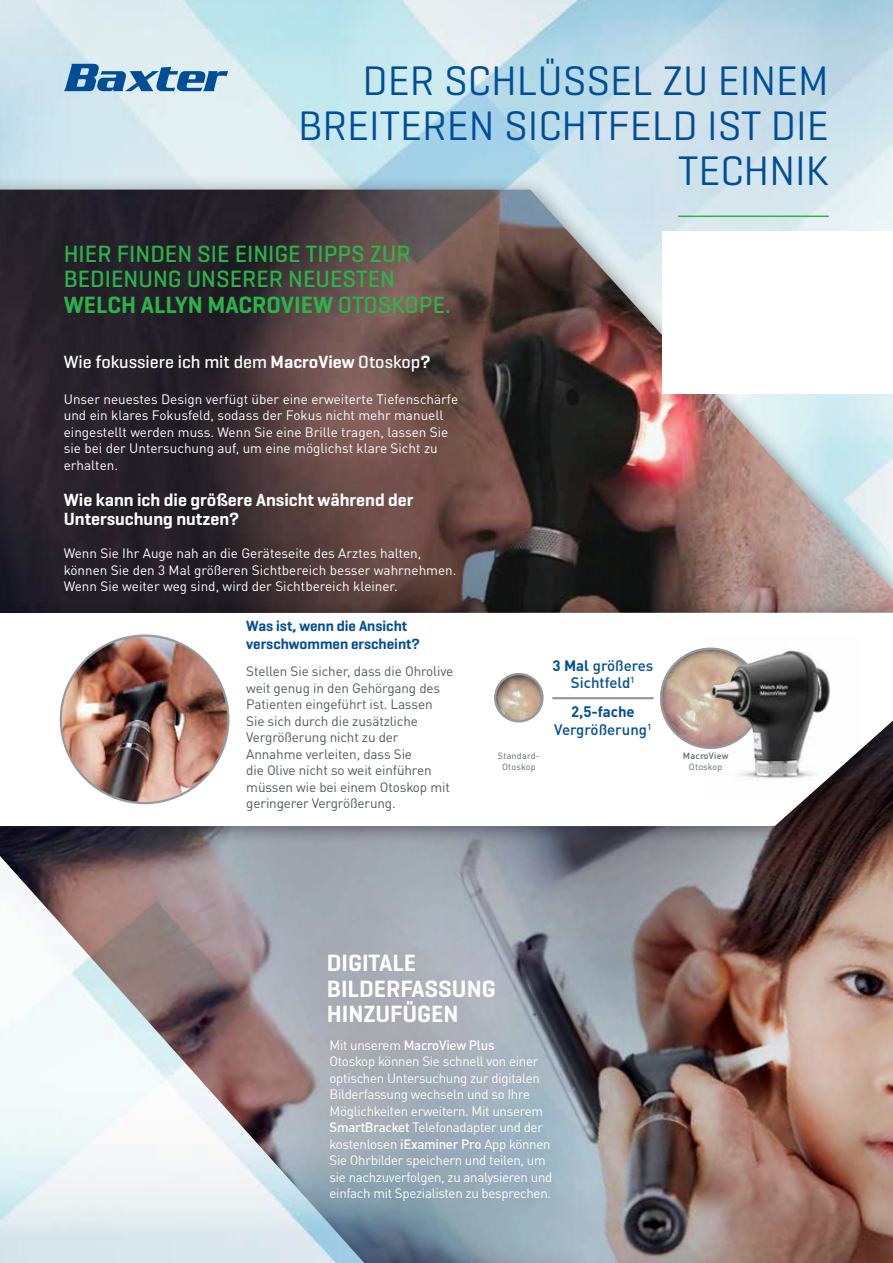
<style>
.page{position:relative;width:893px;height:1263px;background:#fff}
.page>*{position:absolute;margin:0;border:0;box-sizing:border-box;transform-origin:0 0}
.t1{font:42px/45px "Geogrotesque";color:#004e95;text-align:right}
.t2{font:500 24px/25.5px "Geogrotesque";color:#2cb34a}
.t3{font:600 24px/25.5px "Geogrotesque";color:#fff}
.t4{font:600 18px/19.5px "Geogrotesque";color:#fff}
.t5{font:500 18px "Geogrotesque";color:#fff}
.t6{font:500 15px/16.5px "DIN Pro";color:#004e95;text-align:center}
.t7{font:600 15px/18px "Geogrotesque";color:#004e95}
.t8{font:13.5px/16.5px "DIN Pro";letter-spacing:-.005em;color:#fff}
.t9{font:13.5px/16.5px "DIN Pro";letter-spacing:-.01em;color:#53595f}
.t10{font:9px/10.5px "DIN Pro";letter-spacing:.025em;color:#5f646a;text-align:center}
.t11{font:500 9px "DIN Pro";letter-spacing:.025em;color:#5f646a}
.s1{font-weight:600}
.s2{font-weight:700}
.s3{font-weight:500}
</style>
<div class="page">
<svg style="left:64px;top:64px;width:164px;height:27px;background:#6c9bc1"></svg>
<img style="left:0;top:844px;width:893px;height:419px">
<div style="left:0;top:175px;width:893px;height:523px;background:#000;opacity:.4"></div>
<svg style="left:0;top:190px;width:893px;height:409px;background:#5d4f51"></svg>
<div style="left:0;top:599px;width:893px;height:245px;background:#000;opacity:.4"></div>
<svg style="left:0;top:613px;width:893px;height:213px"></svg>
<img style="left:660px;top:648px;width:101px;height:101px;border-radius:51px">
<hr style="left:552px;top:697px;width:102px;height:2px;background:#98999e">
<div style="left:494px;top:673px;width:51px;height:51px;background:#000;opacity:.75"></div>
<div style="left:494px;top:673px;width:50px;height:49px;border:2px solid #98999e;border-radius:50%"></div>
<img style="left:61px;top:636px;width:167px;height:167px;border-radius:84px">
<img style="left:702px;top:636px;width:160px;height:167px">
<img style="left:712px;top:651px;width:117px;height:125px">
<div style="left:662px;top:231px;width:231px;height:162px;background:#fff"></div>
<h1 class="t1" style="left:298px;top:57px;width:532px">DER SCHLÜSSEL ZU EINEM<br>BREITEREN SICHTFELD IST DIE<br>TECHNIK</h1>
<h2 class="t2" style="left:64px;top:240px;width:388px">HIER FINDEN SIE EINIGE TIPPS ZUR<br>BEDIENUNG UNSERER NEUESTEN<br><span class="s1">WELCH ALLYN MACROVIEW</span> OTOSKOPE.</h2>
<h3 class="t5" style="left:64px;top:350px;width:368px">Wie fokussiere ich mit dem <span class="s1">MacroView</span> Otoskop<span class="s1">?</span></h3>
<p class="t8" style="left:64px;top:389px;width:396px">Unser neuestes Design verfügt über eine erweiterte Tiefenschärfe und ein klares Fokusfeld, sodass der Fokus nicht mehr manuell eingestellt werden muss. Wenn Sie eine Brille tragen, lassen Sie sie bei der Untersuchung auf, um eine möglichst klare Sicht zu erhalten.</p>
<h3 class="t4" style="left:64px;top:490px;width:351px">Wie kann ich die größere Ansicht während der<br>Untersuchung nutzen?</h3>
<p class="t8" style="left:64px;top:544px;width:394px">Wenn Sie Ihr Auge nah an die Geräteseite des Arztes halten, können Sie den 3 Mal größeren Sichtbereich besser wahrnehmen.<br>Wenn Sie weiter weg sind, wird der Sichtbereich kleiner.</p>
<p class="t7" style="left:246px;top:616px;width:175px">Was ist, wenn die Ansicht verschwommen erscheint?</p>
<p class="t9" style="left:246px;top:662px;width:209px">Stellen Sie sicher, dass die Ohrolive weit genug in den Gehörgang des<br>Patienten eingeführt ist. Lassen<br>Sie sich durch die zusätzliche<br>Vergrößerung nicht zu der<br>Annahme verleiten, dass Sie<br>die Olive nicht so weit einführen müssen wie bei einem Otoskop mit geringerer Vergrößerung.</p>
<p class="t10" style="left:498px;top:750px;width:43px">Standard-<br>Otoskop</p>
<p class="t6" style="left:552px;top:656px;width:102px"><span class="s2">3 Mal</span> größeres<br>Sichtfeld<sup>1</sup></p>
<p class="t6" style="left:554px;top:701px;width:99px;line-height:18px"><span class="s2">2,5-fache<br></span>Vergrößerung<sup>1</sup></p>
<p class="t11" style="left:683px;top:749px;width:47px">MacroView</p>
<p class="t10" style="left:689px;top:760px;width:35px">Otoskop</p>
<h2 class="t3" style="left:327px;top:950px;width:170px">DIGITALE<br>BILDERFASSUNG<br>HINZUFÜGEN</h2>
<p class="t8" style="left:330px;top:1035px;width:224px">Mit unserem <span class="s3">MacroView Plus<br></span>Otoskop können Sie schnell von einer optischen Untersuchung zur digitalen Bilderfassung wechseln und so Ihre Möglichkeiten erweitern. Mit unserem <span class="s3">SmartBracket</span> Telefonadapter und der kostenlosen <span class="s3">iExaminer Pro</span> App können Sie Ohrbilder speichern und teilen, um sie nachzuverfolgen, zu analysieren und einfach mit Spezialisten zu besprechen.</p>
</div>
